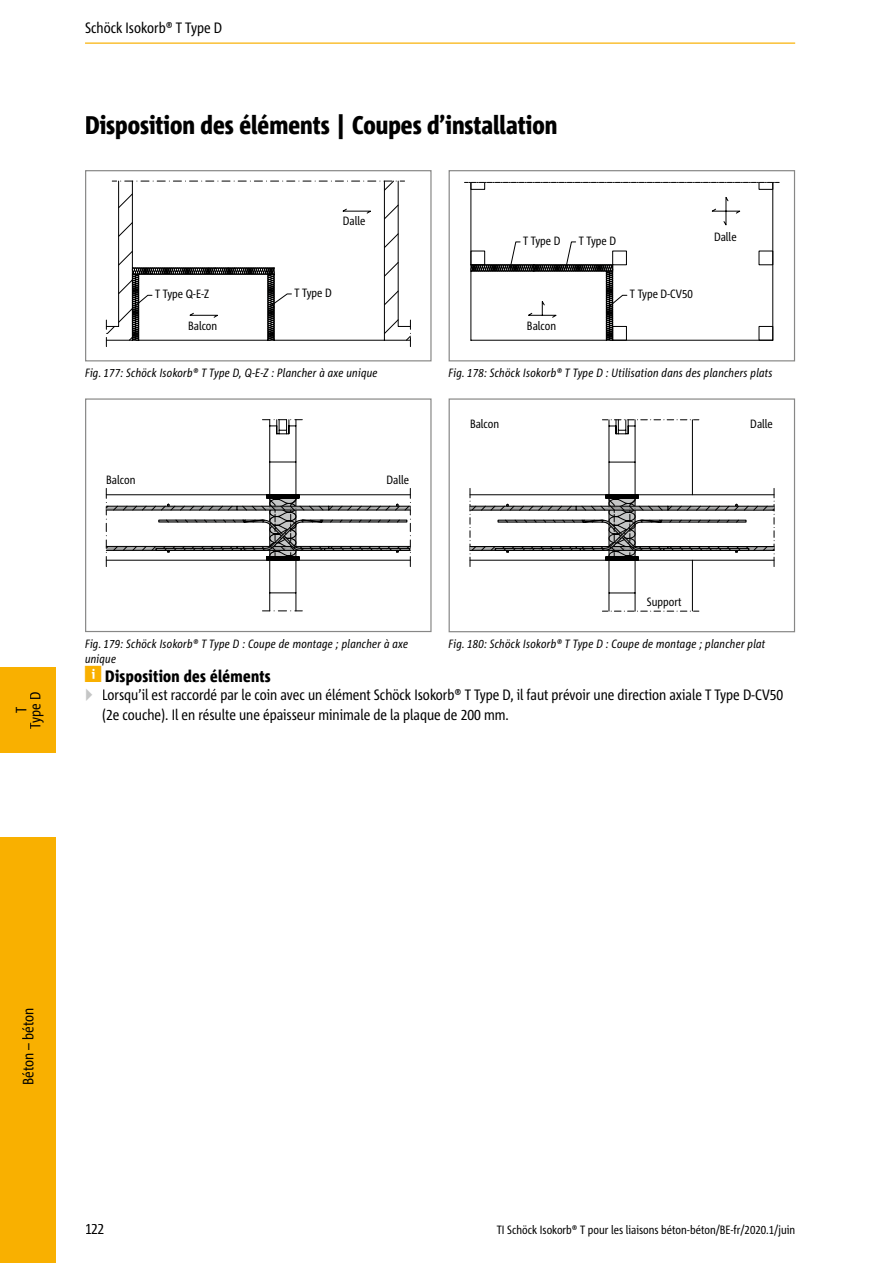
<style>
.page{position:relative;width:893px;height:1263px;background:#fff}
.page>*{position:absolute;margin:0;border:0;box-sizing:border-box;transform-origin:0 0}
.t1{font:800 condensed 25.5px "Corpid Schoeck";color:#000}
.t2{font:800 condensed 16.5px "Corpid Schoeck";letter-spacing:.02em;color:#000}
.t3{font:condensed 15px/19.5px "Corpid Schoeck";color:#000}
.t4{font:italic condensed 12px/15px "Corpid Schoeck";letter-spacing:.02em;color:#000}
.t5{font:condensed 12px "Corpid Schoeck";color:#000}
.s1{color:#c5c6c6}
</style>
<div class="page">
<svg style="left:105px;top:180px;width:306px;height:161px"></svg>
<div style="left:85px;top:170px;width:347px;height:191px;border:1px solid #878786"></div>
<div style="left:0;top:837px;width:55px;height:426px;background:#f9b000"></div>
<div style="left:0;top:668px;width:55px;height:85px;background:#f9b000"></div>
<hr style="left:85px;top:43px;width:710px;height:1px;background:#f9b000">
<svg style="left:470px;top:182px;width:304px;height:159px"></svg>
<div style="left:449px;top:170px;width:346px;height:191px;border:1px solid #878786"></div>
<svg style="left:106px;top:419px;width:305px;height:192px"></svg>
<div style="left:267px;top:559px;width:32px;height:2px;border:1px solid #000"></div>
<div style="left:85px;top:398px;width:347px;height:234px;border:1px solid #878786"></div>
<svg style="left:470px;top:419px;width:305px;height:193px"></svg>
<div style="left:606px;top:559px;width:32px;height:2px;border:1px solid #000"></div>
<div style="left:449px;top:398px;width:346px;height:234px;border:1px solid #878786"></div>
<p class="t3" style="left:85px;top:18px;width:139px">Schöck Isokorb® T Type D</p>
<h1 class="t1" style="left:85px;top:109px;width:474px">Disposition des éléments | Coupes d’installation</h1>
<p class="t5" style="left:343px;top:214px;width:24px">Dalle</p>
<p class="t5" style="left:155px;top:287px;width:55px">T Type Q-E-Z</p>
<p class="t5" style="left:294px;top:285px;width:39px">T Type D</p>
<p class="t5" style="left:188px;top:319px;width:31px">Balcon</p>
<p class="t4" style="left:85px;top:365px;width:294px">Fig. 177: Schöck Isokorb® T Type D, Q-E-Z : Plancher à axe unique</p>
<p class="t5" style="left:106px;top:472px;width:31px">Balcon</p>
<p class="t5" style="left:387px;top:472px;width:24px">Dalle</p>
<p class="t5" style="left:523px;top:233px;width:39px">T Type D</p>
<p class="t5" style="left:579px;top:233px;width:39px">T Type D</p>
<p class="t5" style="left:527px;top:319px;width:31px">Balcon</p>
<p class="t5" style="left:630px;top:287px;width:64px">T Type D-CV50</p>
<p class="t5" style="left:714px;top:229px;width:24px">Dalle</p>
<p class="t4" style="left:449px;top:365px;width:325px">Fig. 178: Schöck Isokorb® T Type D : Utilisation dans des planchers plats</p>
<p class="t5" style="left:470px;top:417px;width:31px">Balcon</p>
<p class="t5" style="left:750px;top:417px;width:24px">Dalle</p>
<p class="t3" style="left:14px;top:729px;width:38px;line-height:14.1px;text-align:center;rotate:-90deg">T<br>Type D</p>
<p class="t4" style="left:85px;top:636px;width:325px">Fig. 179: Schöck Isokorb® T Type D : Coupe de montage ; plancher à axe unique</p>
<p class="t5" style="left:647px;top:594px;width:36px">Support</p>
<p class="t4" style="left:449px;top:636px;width:318px">Fig. 180: Schöck Isokorb® T Type D : Coupe de montage ; plancher plat</p>
<h2 class="t2" style="left:105px;top:666px;width:167px">Disposition des éléments</h2>
<p class="t3" style="left:102px;top:685px;width:683px;text-indent:-17px"><span class="s1">▶</span> Lorsqu’il est raccordé par le coin avec un élément Schöck Isokorb® T Type D, il faut prévoir une direction axiale T Type D-CV50 (2e couche). Il en résulte une épaisseur minimale de la plaque de 200 mm.</p>
<p class="t3" style="left:18px;top:1085px;width:79px;rotate:-90deg">Béton – béton</p>
<p class="t3" style="left:85px;top:1219px;width:21px">122</p>
<p class="t5" style="left:497px;top:1222px;width:300px">TI Schöck Isokorb® T pour les liaisons béton-béton/BE-fr/2020.1/juin</p>
</div>
